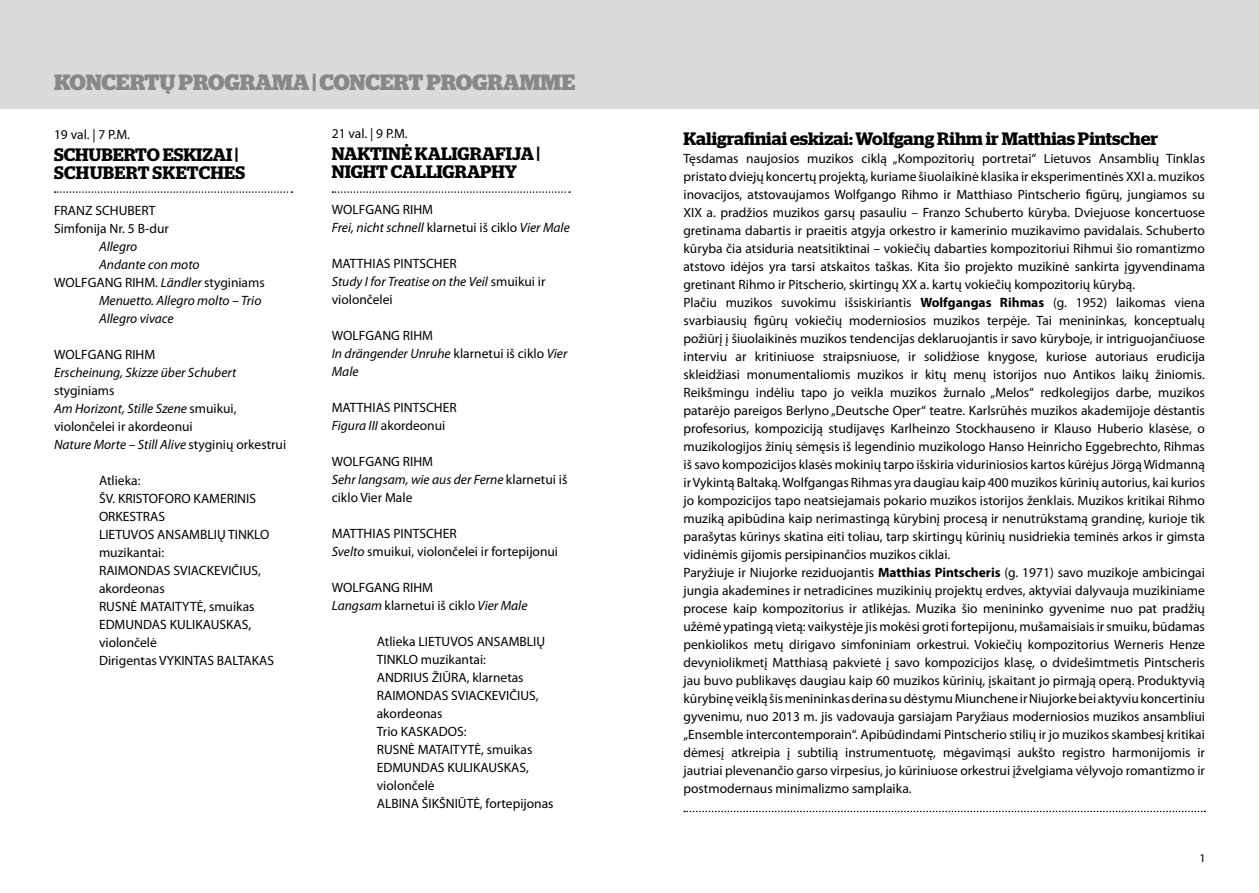
<style>
.page{position:relative;width:1259px;height:893px;background:#fff}
.page>*{position:absolute;margin:0;border:0;box-sizing:border-box;transform-origin:0 0}
.t1{font:700 22.05px "Stag";letter-spacing:-.005em;color:#86888a}
.t2{font:600 18px/18px "Stag";color:#000}
.t3{font:13.5px/18px "Myriad Pro";color:#000}
.t4{font:italic 13.5px "Myriad Pro";color:#000}
.t5{font:12px "Myriad Pro";color:#000}
.s1{font-style:italic}
.s2{font-weight:700}
</style>
<div class="page">
<div style="left:0;top:0;width:1259px;height:108px;background:#dadbdc"></div>
<svg style="left:55px;top:191px;width:237px;height:2px"></svg>
<svg style="left:332px;top:191px;width:238px;height:2px"></svg>
<svg style="left:684px;top:811px;width:521px;height:1px"></svg>
<h1 class="t1" style="left:54px;top:69px;width:523px">KONCERTŲ PROGRAMA | CONCERT PROGRAMME</h1>
<p class="t3" style="left:332px;top:124px;width:77px">21 val. | 9 P.M.</p>
<h2 class="t2" style="left:332px;top:145px;width:209px">NAKTINĖ KALIGRAFIJA |<br>NIGHT CALLIGRAPHY</h2>
<p class="t3" style="left:332px;top:201px;width:239px">WOLFGANG RIHM<br><span class="s1">Frei, nicht schnell</span> klarnetui iš ciklo <span class="s1">Vier Male</span></p>
<p class="t3" style="left:332px;top:255px;width:215px">MATTHIAS PINTSCHER<br><span class="s1">Study I for Treatise on the Veil</span> smuikui ir violončelei</p>
<p class="t3" style="left:332px;top:327px;width:237px">WOLFGANG RIHM<br><span class="s1">In drängender Unruhe</span> klarnetui iš ciklo <span class="s1">Vier<br>Male</span></p>
<p class="t3" style="left:332px;top:399px;width:126px">MATTHIAS PINTSCHER<br><span class="s1">Figura III</span> akordeonui</p>
<p class="t3" style="left:332px;top:453px;width:237px">WOLFGANG RIHM<br><span class="s1">Sehr langsam, wie aus der Ferne</span> klarnetui iš ciklo Vier Male</p>
<p class="t3" style="left:332px;top:525px;width:228px">MATTHIAS PINTSCHER<br><span class="s1">Svelto</span> smuikui, violončelei ir fortepijonui</p>
<p class="t3" style="left:332px;top:579px;width:197px">WOLFGANG RIHM<br><span class="s1">Langsam</span> klarnetui iš ciklo <span class="s1">Vier Male</span></p>
<p class="t3" style="left:377px;top:633px;width:178px">Atlieka LIETUVOS ANSAMBLIŲ<br>TINKLO muzikantai:<br>ANDRIUS ŽIŪRA, klarnetas<br>RAIMONDAS SVIACKEVIČIUS, akordeonas<br>Trio KASKADOS:<br>RUSNĖ MATAITYTĖ, smuikas<br>EDMUNDAS KULIKAUSKAS, violončelė<br>ALBINA ŠIKŠNIŪTĖ, fortepijonas</p>
<p class="t3" style="left:54px;top:125px;width:77px">19 val. | 7 P.M.</p>
<h2 class="t2" style="left:54px;top:146px;width:185px">SCHUBERTO ESKIZAI |<br>Schubert</h2>
<h2 class="t2" style="left:153px;top:164px;width:13px">sketches</h2>
<p class="t3" style="left:54px;top:202px;width:116px">FRANZ SCHUBERT<br>Simfonija Nr. 5 B-dur</p>
<p class="t4" style="left:99px;top:238px;width:40px">Allegro</p>
<p class="t4" style="left:99px;top:256px;width:102px">Andante con moto</p>
<p class="t3" style="left:54px;top:274px;width:212px">WOLFGANG RIHM. <span class="s1">Ländler</span> styginiams</p>
<p class="t4" style="left:99px;top:292px;width:164px">Menuetto. Allegro molto – Trio</p>
<p class="t4" style="left:99px;top:310px;width:76px">Allegro vivace</p>
<p class="t3" style="left:54px;top:346px;width:103px">WOLFGANG RIHM</p>
<p class="t4" style="left:54px;top:364px;width:184px">Erscheinung, Skizze über Schubert</p>
<p class="t3" style="left:54px;top:382px;width:234px">styginiams<br><span class="s1">Am Horizont, Stille Szene</span> smuikui, violončelei ir akordeonui<br><span class="s1">Nature Morte – Still Alive</span> styginių orkestrui</p>
<p class="t3" style="left:99px;top:472px;width:176px">Atlieka:<br>ŠV. KRISTOFORO KAMERINIS<br>ORKESTRAS<br>LIETUVOS ANSAMBLIŲ TINKLO muzikantai:<br>RAIMONDAS SVIACKEVIČIUS, akordeonas<br>RUSNĖ MATAITYTĖ, smuikas<br>EDMUNDAS KULIKAUSKAS, violončelė<br>Dirigentas VYKINTAS BALTAKAS</p>
<h2 class="t2" style="left:683px;top:130px;width:476px">Kaligrafiniai eskizai: Wolfgang Rihm ir Matthias Pintscher</h2>
<p class="t3" style="left:683px;top:150px;width:523px">Tęsdamas naujosios muzikos ciklą „Kompozitorių portretai“ Lietuvos Ansamblių Tinklas pristato dviejų koncertų projektą, kuriame šiuolaikinė klasika ir eksperimentinės XXI a. muzikos inovacijos, atstovaujamos Wolfgango Rihmo ir Matthiaso Pintscherio figūrų, jungiamos su XIX a. pradžios muzikos garsų pasauliu – Franzo Schuberto kūryba. Dviejuose koncertuose gretinama dabartis ir praeitis atgyja orkestro ir kamerinio muzikavimo pavidalais. Schuberto kūryba čia atsiduria neatsitiktinai – vokiečių dabarties kompozitoriui Rihmui šio romantizmo atstovo idėjos yra tarsi atskaitos taškas. Kita šio projekto muzikinė sankirta įgyvendinama gretinant Rihmo ir Pitscherio, skirtingų XX a. kartų vokiečių kompozitorių kūrybą.<br>Plačiu muzikos suvokimu išsiskiriantis <span class="s2">Wolfgangas Rihmas</span> (g. 1952) laikomas viena svarbiausių figūrų vokiečių moderniosios muzikos terpėje. Tai menininkas, konceptualų požiūrį į šiuolaikinės muzikos tendencijas deklaruojantis ir savo kūryboje, ir intriguojančiuose interviu ar kritiniuose straipsniuose, ir solidžiose knygose, kuriose autoriaus erudicija skleidžiasi monumentaliomis muzikos ir kitų menų istorijos nuo Antikos laikų žiniomis.<br>Reikšmingu indėliu tapo jo veikla muzikos žurnalo „Melos“ redkolegijos darbe, muzikos patarėjo pareigos Berlyno „Deutsche Oper“ teatre. Karlsrūhės muzikos akademijoje dėstantis profesorius, kompoziciją studijavęs Karlheinzo Stockhauseno ir Klauso Huberio klasėse, o muzikologijos žinių sėmęsis iš legendinio muzikologo Hanso Heinricho Eggebrechto, Rihmas iš savo kompozicijos klasės mokinių tarpo išskiria viduriniosios kartos kūrėjus Jörgą Widmanną ir Vykintą Baltaką. Wolfgangas Rihmas yra daugiau kaip 400 muzikos kūrinių autorius, kai kurios jo kompozicijos tapo neatsiejamais pokario muzikos istorijos ženklais. Muzikos kritikai Rihmo muziką apibūdina kaip nerimastingą kūrybinį procesą ir nenutrūkstamą grandinę, kurioje tik parašytas kūrinys skatina eiti toliau, tarp skirtingų kūrinių nusidriekia teminės arkos ir gimsta vidinėmis gijomis persipinančios muzikos ciklai.<br>Paryžiuje ir Niujorke reziduojantis <span class="s2">Matthias Pintscheris</span> (g. 1971) savo muzikoje ambicingai jungia akademines ir netradicines muzikinių projektų erdves, aktyviai dalyvauja muzikiniame procese kaip kompozitorius ir atlikėjas. Muzika šio menininko gyvenime nuo pat pradžių užėmė ypatingą vietą: vaikystėje jis mokėsi groti fortepijonu, mušamaisiais ir smuiku, būdamas penkiolikos metų dirigavo simfoniniam orkestrui. Vokiečių kompozitorius Werneris Henze devyniolikmetį Matthiasą pakvietė į savo kompozicijos klasę, o dvidešimtmetis Pintscheris jau buvo publikavęs daugiau kaip 60 muzikos kūrinių, įskaitant jo pirmąją operą. Produktyvią kūrybinę veiklą šis menininkas derina su dėstymu Miunchene ir Niujorke bei aktyviu koncertiniu gyvenimu, nuo 2013 m. jis vadovauja garsiajam Paryžiaus moderniosios muzikos ansambliui „Ensemble intercontemporain“. Apibūdindami Pintscherio stilių ir jo muzikos skambesį kritikai dėmesį atkreipia į subtilią instrumentuotę, mėgavimąsi aukšto registro harmonijomis ir jautriai plevenančio garso virpesius, jo kūriniuose orkestrui įžvelgiama vėlyvojo romantizmo ir postmodernaus minimalizmo samplaika.</p>
<p class="t5" style="left:1199px;top:850px;width:8px">1</p>
</div>
